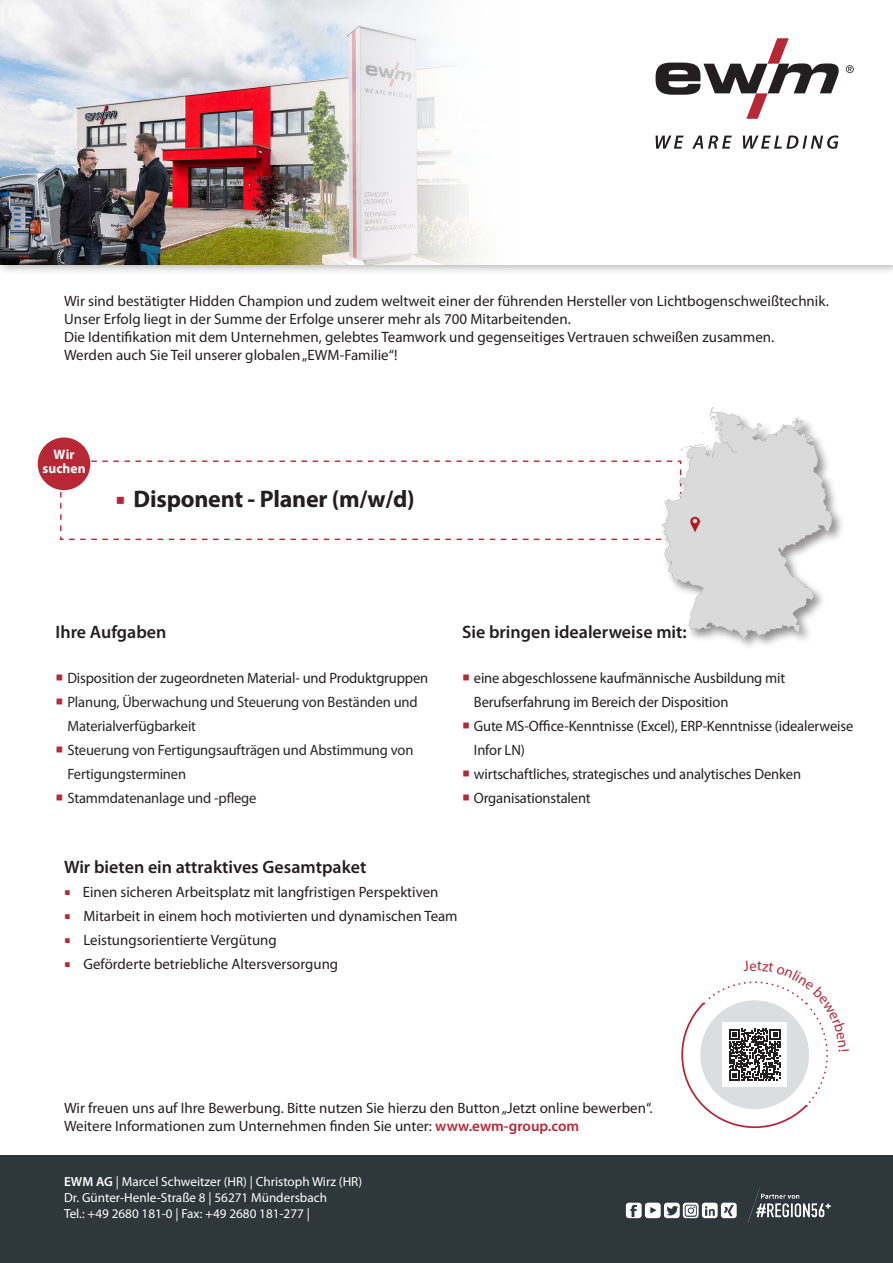
<style>
.page{position:relative;width:893px;height:1263px;background:#fff}
.page>*{position:absolute;margin:0;border:0;box-sizing:border-box;transform-origin:0 0}
._01_Copy{font:700 24px "Myriad Pro";letter-spacing:-.01em;color:#231f20}
.t1{font:600 18px "Myriad Pro";color:#231f20}
.aaaa{font:15px/18px "Myriad Pro";color:#231f20}
.t2{font:15px/24px "Myriad Pro";letter-spacing:-.01em;color:#282526}
.t3{font:700 13.65px "Myriad Pro";letter-spacing:.01em;color:#fff}
.t4{font:13.2px/15.8px "Myriad Pro";color:#fff}
.s1{color:#b72837}
.s2{font-weight:600;color:#b72837}
.s3{font-weight:600}
</style>
<div class="page">
<div style="left:0;top:0;width:893px;height:275px;background:#231f20;opacity:.31"></div>
<div style="left:0;top:0;width:892px;height:264px;background:#fff"></div>
<div style="left:0;top:1155px;width:893px;height:108px;background:#2e373c"></div>
<svg style="left:626px;top:1203px;width:111px;height:15px"></svg>
<img style="left:747px;top:1189px;width:84px;height:34px">
<svg style="left:656px;top:135px;width:183px;height:14px"></svg>
<svg style="left:656px;top:38px;width:183px;height:81px"></svg>
<svg style="left:846px;top:65px;width:8px;height:8px"></svg>
<svg style="left:60px;top:460px;width:599px;height:81px"></svg>
<div style="left:659px;top:406px;width:186px;height:244px;background:#231f20;opacity:.51"></div>
<img style="left:659px;top:406px;width:175px;height:232px">
<img style="left:0;top:0;width:473px;height:264px">
<div style="left:38px;top:437px;width:52px;height:53px;background:#b72837;border-radius:50%"></div>
<svg style="left:681px;top:981px;width:147px;height:148px"></svg>
<p class="aaaa" style="left:64px;top:292px;width:766px">Wir sind bestätigter Hidden Champion und zudem weltweit einer der führenden Hersteller von Lichtbogenschweißtechnik.<br>Unser Erfolg liegt in der Summe der Erfolge unserer mehr als 700 Mitarbeitenden.<br>Die Identifikation mit dem Unternehmen, gelebtes Teamwork und gegenseitiges Vertrauen schweißen zusammen.<br>Werden auch Sie Teil unserer globalen „EWM-Familie“!</p>
<p class="t3" style="left:54px;top:445px;width:22px">Wir</p>
<p class="t3" style="left:43px;top:460px;width:45px">suchen</p>
<p class="_01_Copy" style="left:115px;top:483px;width:301px"><span class="s1">○</span> Disponent - Planer (m/w/d)</p>
<p class="t1" style="left:56px;top:620px;width:112px">Ihre Aufgaben</p>
<p class="aaaa" style="left:67px;top:669px;width:362px">Disposition der zugeordneten Material- und Produktgruppen</p>
<p class="t2" style="left:67px;top:690px;width:352px">Planung, Überwachung und Steuerung von Beständen und<br>Materialverfügbarkeit</p>
<p class="t2" style="left:67px;top:738px;width:348px">Steuerung von Fertigungsaufträgen und Abstimmung von<br>Fertigungsterminen</p>
<p class="t2" style="left:67px;top:786px;width:191px">Stammdatenanlage und -pflege</p>
<p class="t1" style="left:462px;top:620px;width:226px">Sie bringen idealerweise mit:</p>
<p class="aaaa" style="left:474px;top:666px;width:313px;line-height:24px">eine abgeschlossene kaufmännische Ausbildung mit<br>Berufserfahrung im Bereich der Disposition</p>
<p class="aaaa" style="left:474px;top:714px;width:381px;line-height:24px">Gute MS-Office-Kenntnisse (Excel), ERP-Kenntnisse (idealerweise<br>Infor LN)</p>
<p class="aaaa" style="left:474px;top:765px;width:329px">wirtschaftliches, strategisches und analytisches Denken</p>
<p class="aaaa" style="left:474px;top:789px;width:118px">Organisationstalent</p>
<p class="t1" style="left:64px;top:855px;width:304px">Wir bieten ein attraktives Gesamtpaket</p>
<p class="aaaa" style="left:64px;top:883px;width:376px"><span class="s1">○</span> Einen sicheren Arbeitsplatz mit langfristigen Perspektiven</p>
<p class="aaaa" style="left:64px;top:907px;width:395px"><span class="s1">○</span> Mitarbeit in einem hoch motivierten und dynamischen Team</p>
<p class="aaaa" style="left:64px;top:931px;width:214px"><span class="s1">○</span> Leistungsorientierte Vergütung</p>
<p class="aaaa" style="left:64px;top:955px;width:276px"><span class="s1">○</span> Geförderte betriebliche Altersversorgung</p>
<p class="aaaa" style="left:64px;top:1098px;width:590px">Wir freuen uns auf Ihre Bewerbung. Bitte nutzen Sie hierzu den Button „Jetzt online bewerben“.<br>Weitere Informationen zum Unternehmen finden Sie unter: <span class="s2">www.ewm-group.com</span></p>
<p class="t4" style="left:64px;top:1174px;width:300px"><span class="s3">EWM AG</span> | Marcel Schweitzer (HR) | Christoph Wirz (HR)</p>
<p class="t4" style="left:64px;top:1189px;width:264px">Dr. Günter-Henle-Straße 8 | 56271 Mündersbach<br>Tel.: +49 2680 181-0 | Fax: +49 2680 181-277 |</p>
</div>
